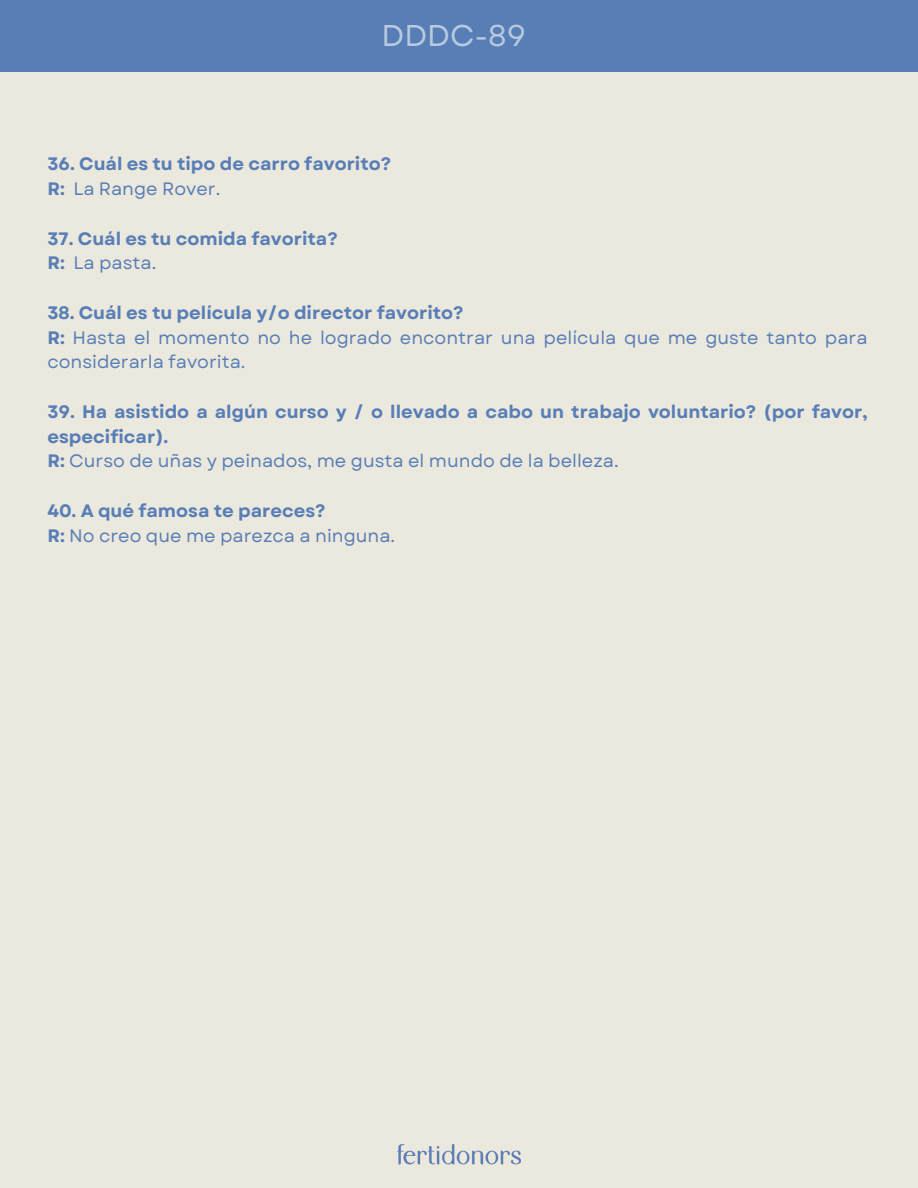
<style>
.page{position:relative;width:918px;height:1188px;background:#ebe8dd}
.page>*{position:absolute;margin:0;border:0;box-sizing:border-box;transform-origin:0 0}
.t1{font:30px "Garet";color:#b9cade}
.t2{font:700 18px/24.8px "Garet";color:#587eb7}
.t3{font:18px/24.8px "Garet";color:#587eb7}
.s1{font-weight:700}
</style>
<div class="page">
<div style="left:0;top:0;width:918px;height:72px;background:#587eb7"></div>
<img style="left:397px;top:1145px;width:124px;height:20px">
<p class="t1" style="left:382px;top:13px;width:146px">DDDC-89</p>
<p class="t2" style="left:47px;top:152px;width:345px">36. Cuál es tu tipo de carro favorito?</p>
<p class="t3" style="left:47px;top:177px;width:174px"><span class="s1">R:</span> La Range Rover.</p>
<p class="t2" style="left:47px;top:226px;width:292px">37. Cuál es tu comida favorita?</p>
<p class="t3" style="left:47px;top:251px;width:110px"><span class="s1">R:</span> La pasta.</p>
<p class="t2" style="left:47px;top:300px;width:418px">38. Cuál es tu película y/o director favorito?</p>
<p class="t3" style="left:47px;top:325px;width:822px"><span class="s1">R:</span> Hasta el momento no he logrado encontrar una película que me guste tanto para considerarla favorita.</p>
<p class="t2" style="left:47px;top:399px;width:822px">39. Ha asistido a algún curso y / o llevado a cabo un trabajo voluntario? (por favor, especificar).</p>
<p class="t3" style="left:47px;top:449px;width:573px"><span class="s1">R:</span> Curso de uñas y peinados, me gusta el mundo de la belleza.</p>
<p class="t2" style="left:47px;top:498px;width:280px">40. A qué famosa te pareces?</p>
<p class="t3" style="left:47px;top:523px;width:349px"><span class="s1">R:</span> No creo que me parezca a ninguna.</p>
</div>
